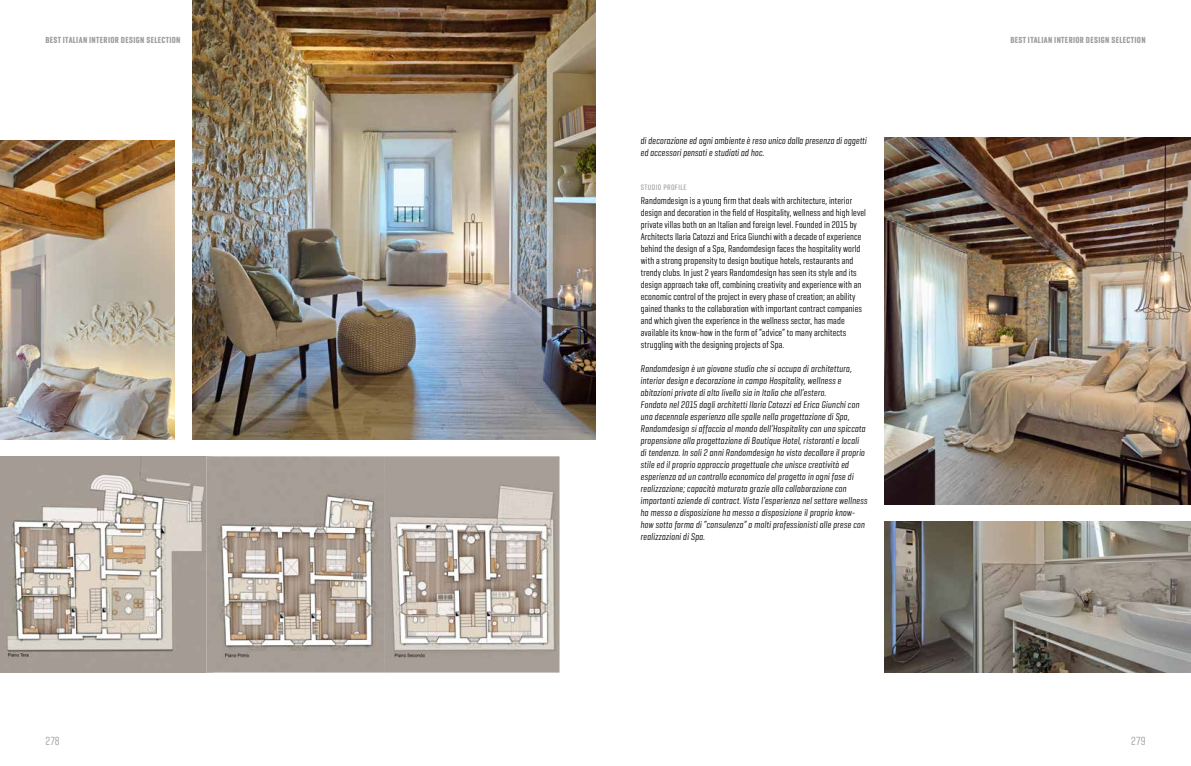
<style>
.page{position:relative;width:1191px;height:766px;background:#fff}
.page>*{position:absolute;margin:0;border:0;box-sizing:border-box;transform-origin:0 0}
.t1{font:12px "Geogrotesque Comp";letter-spacing:.02em;color:#9c9e9f}
.t2{font:italic 10px/12px "Geogrotesque Comp";letter-spacing:.02em;color:#000}
.t3{font:10px/12px "Geogrotesque Comp";letter-spacing:.01em;color:#000}
.t4{font:700 9px "Geogrotesque Comp";letter-spacing:.04em;color:#9c9e9f}
.t5{font:500 8px "Geogrotesque Comp";letter-spacing:.05em;color:#9c9e9f}
</style>
<div class="page">
<img style="left:884px;top:521px;width:307px;height:151px">
<img style="left:884px;top:137px;width:307px;height:367px">
<img style="left:0;top:140px;width:175px;height:299px">
<img style="left:192px;top:0;width:403px;height:439px">
<img style="left:385px;top:456px;width:174px;height:216px">
<img style="left:0;top:456px;width:206px;height:216px">
<svg style="left:206px;top:456px;width:179px;height:216px;background:#b1a79e"></svg>
<p class="t4" style="left:45px;top:34px;width:137px">BEST ITALIAN INTERIOR DESIGN SELECTION</p>
<p class="t4" style="left:1010px;top:34px;width:137px">BEST ITALIAN INTERIOR DESIGN SELECTION</p>
<p class="t2" style="left:641px;top:134px;width:227px">di decorazione ed ogni ambiente è reso unico dalla presenza di oggetti ed accessori pensati e studiati ad hoc.</p>
<p class="t5" style="left:641px;top:182px;width:47px">STUDIO PROFILE</p>
<p class="t3" style="left:641px;top:194px;width:226px">Randomdesign is a young firm that deals with architecture, interior design and decoration in the field of Hospitality, wellness and high level private villas both on an Italian and foreign level. Founded in 2015 by Architects Ilaria Catozzi and Erica Giunchi with a decade of experience behind the design of a Spa, Randomdesign faces the hospitality world with a strong propensity to design boutique hotels, restaurants and trendy clubs. In just 2 years Randomdesign has seen its style and its design approach take off, combining creativity and experience with an economic control of the project in every phase of creation; an ability gained thanks to the collaboration with important contract companies and which given the experience in the wellness sector, has made available its know-how in the form of “advice” to many architects struggling with the designing projects of Spa.</p>
<p class="t2" style="left:641px;top:362px;width:228px">Randomdesign è un giovane studio che si occupa di architettura, interior design e decorazione in campo Hospitality, wellness e abitazioni private di alto livello sia in Italia che all’estero.<br>Fondato nel 2015 dagli architetti Ilaria Catozzi ed Erica Giunchi con una decennale esperienza alle spalle nella progettazione di Spa, Randomdesign si affaccia al mondo dell’Hospitality con una spiccata propensione alla progettazione di Boutique Hotel, ristoranti e locali<br>di tendenza. In soli 2 anni Randomdesign ha visto decollare il proprio stile ed il proprio approccio progettuale che unisce creatività ed esperienza ad un controllo economico del progetto in ogni fase di realizzazione; capacità maturata grazie alla collaborazione con importanti aziende di contract. Vista l’esperienza nel settore wellness ha messo a disposizione ha messo a disposizione il proprio know&shy;how sotto forma di “consulenza” a molti professionisti alle prese con realizzazioni di Spa.</p>
<p class="t1" style="left:45px;top:732px;width:16px">278</p>
<p class="t1" style="left:1131px;top:732px;width:16px">279</p>
</div>
